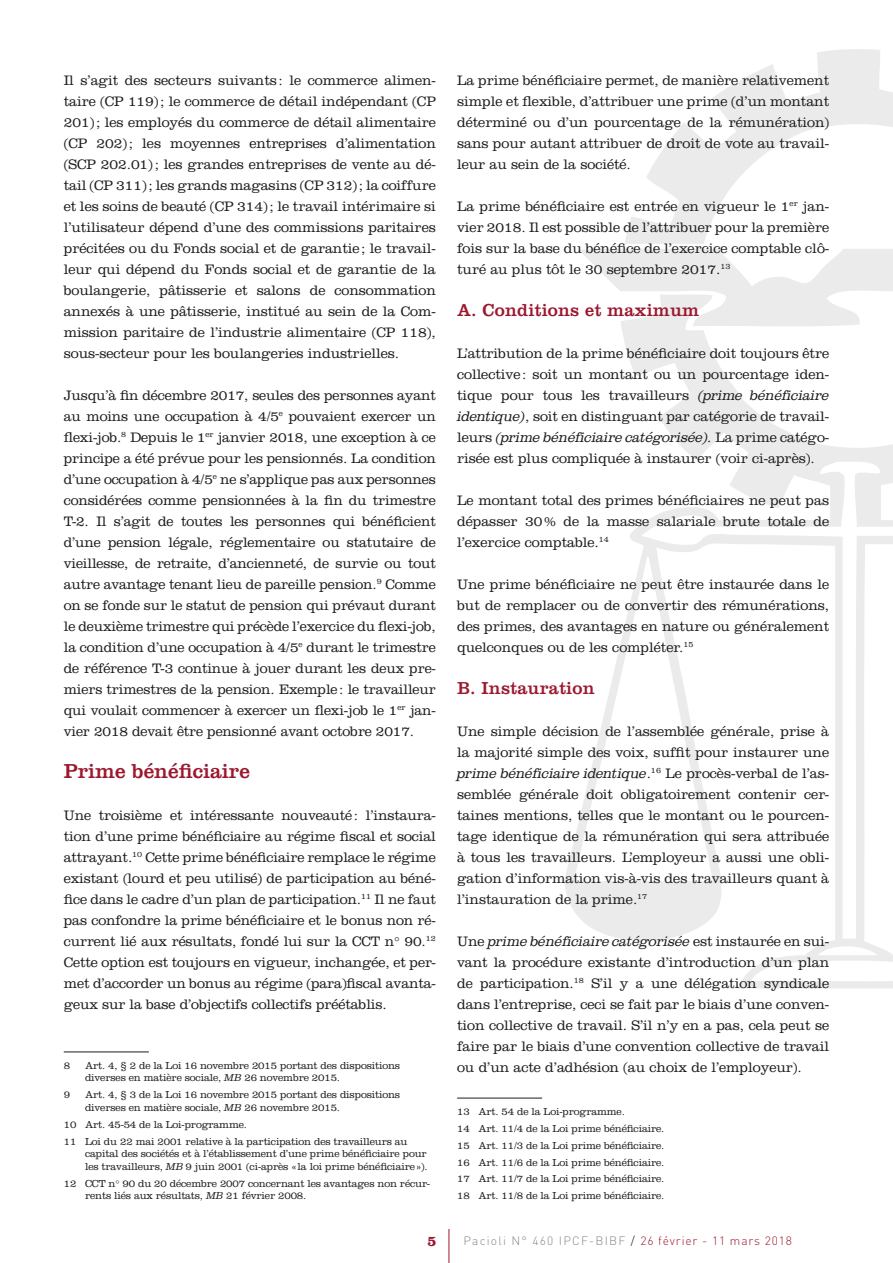
<style>
.page{position:relative;width:893px;height:1263px;background:#fff}
.page>*{position:absolute;margin:0;border:0;box-sizing:border-box;transform-origin:0 0}
.t1{font:21px "Clarendon LT Std";color:#9c182f}
.t2{font:18px "Clarendon LT Std";letter-spacing:.01em;color:#9c182f}
.t3{font:700 14.85px "Clarendon LT Std";color:#9c182f}
.t4{font:300 14.25px/21px "Clarendon LT Std";letter-spacing:-.005em;color:#1d1d1b;text-align:justify}
.t5{font:italic 300 14.25px "Clarendon Std";letter-spacing:-.005em;color:#1d1d1b}
.t6{font:300 12px "DIN";letter-spacing:.085em;color:#878787}
.t7{font:300 10.5px/16.8px "Clarendon LT Std";letter-spacing:-.015em;color:#1d1d1b}
.s1{font-family:"Clarendon Std";font-style:italic}
.s2{font-family:"Clarendon LT Std";font-style:normal}
.s3{color:#1d1d1b}
.s4{color:#9c182f}
</style>
<div class="page">
<svg style="left:565px;top:49px;width:328px;height:939px"></svg>
<hr style="left:449px;top:1229px;width:1px;height:34px;background:#9c182f">
<hr style="left:64px;top:1051px;width:85px;height:1px;background:#1d1d1b">
<hr style="left:457px;top:1098px;width:85px;height:1px;background:#1d1d1b">
<p class="t4" style="left:64px;top:70px;width:374px">Il s’agit des secteurs suivants: le commerce alimen&shy;taire (CP 119); le commerce de détail indépendant (CP 201); les employés du commerce de détail alimentaire (CP 202); les moyennes entreprises d’alimentation (SCP 202.01); les grandes entreprises de vente au dé&shy;tail (CP 311); les grands magasins (CP 312); la coiffure et les soins de beauté (CP 314); le travail intérimaire si l’utilisateur dépend d’une des commissions paritaires précitées ou du Fonds social et de garantie; le travail&shy;leur qui dépend du Fonds social et de garantie de la boulangerie, pâtisserie et salons de consommation annexés à une pâtisserie, institué au sein de la Com&shy;mission paritaire de l’industrie alimentaire (CP 118), sous-secteur pour les boulangeries industrielles.</p>
<p class="t4" style="left:64px;top:385px;width:374px">Jusqu’à fin décembre 2017, seules des personnes ayant au moins une occupation à 4/5<sup>e</sup> pouvaient exercer un flexi-job.<sup>8</sup> Depuis le 1<sup>er</sup> janvier 2018, une exception à ce principe a été prévue pour les pensionnés. La condition d’une occupation à 4/5<sup>e</sup> ne s’applique pas aux personnes considérées comme pensionnées à la fin du trimestre T-2. Il s’agit de toutes les personnes qui bénéficient d’une pension légale, réglementaire ou statutaire de vieillesse, de retraite, d’ancienneté, de survie ou tout autre avantage tenant lieu de pareille pension.<sup>9</sup> Comme on se fonde sur le statut de pension qui prévaut durant le deuxième trimestre qui précède l’exercice du flexi-job, la condition d’une occupation à 4/5<sup>e</sup> durant le trimestre de référence T-3 continue à jouer durant les deux pre&shy;miers trimestres de la pension. Exemple: le travailleur qui voulait commencer à exercer un flexi-job le 1<sup>er</sup> jan&shy;vier 2018 devait être pensionné avant octobre 2017.</p>
<h1 class="t1" style="left:64px;top:759px;width:188px">Prime bénéficiaire</h1>
<p class="t4" style="left:64px;top:805px;width:374px">Une troisième et intéressante nouveauté: l’instaura&shy;tion d’une prime bénéficiaire au régime fiscal et social attrayant.<sup>10</sup> Cette prime bénéficiaire remplace le régime existant (lourd et peu utilisé) de participation au béné&shy;fice dans le cadre d’un plan de participation.<sup>11</sup> Il ne faut pas confondre la prime bénéficiaire et le bonus non ré&shy;current lié aux résultats, fondé lui sur la CCT n° 90.<sup>12<br></sup>Cette option est toujours en vigueur, inchangée, et per&shy;met d’accorder un bonus au régime (para)fiscal avanta&shy;geux sur la base d’objectifs collectifs préétablis.</p>
<p class="t7" style="left:64px;top:1057px;width:8px">8</p>
<p class="t7" style="left:85px;top:1059px;width:317px;line-height:12.6px">Art. 4, § 2 de la Loi 16 novembre 2015 portant des dispositions diverses en matière sociale, <span class="s1">MB</span> 26 novembre 2015.</p>
<p class="t7" style="left:64px;top:1086px;width:8px">9</p>
<p class="t7" style="left:85px;top:1088px;width:317px;line-height:12.6px">Art. 4, § 3 de la Loi 16 novembre 2015 portant des dispositions diverses en matière sociale, <span class="s1">MB</span> 26 novembre 2015.</p>
<p class="t7" style="left:64px;top:1116px;width:345px">10 Art. 45-54 de la Loi-programme.<br>11 Loi du 22 mai 2001 relative à la participation des travailleurs au</p>
<p class="t7" style="left:85px;top:1147px;width:344px;line-height:12.6px">capital des sociétés et à l’établissement d’une prime bénéficiaire pour les travailleurs, <span class="s1">MB</span> 9 juin 2001 (ci-après «la loi prime bénéficiaire»).</p>
<p class="t7" style="left:85px;top:1177px;width:346px;line-height:12.6px;text-indent:-21px">12 CCT n° 90 du 20 décembre 2007 concernant les avantages non récur&shy;rents liés aux résultats, <span class="s1">MB</span> 21 février 2008.</p>
<p class="t4" style="left:457px;top:70px;width:374px">La prime bénéficiaire permet, de manière relativement simple et flexible, d’attribuer une prime (d’un montant déterminé ou d’un pourcentage de la rémunération) sans pour autant attribuer de droit de vote au travail&shy;leur au sein de la société.</p>
<p class="t4" style="left:457px;top:196px;width:374px">La prime bénéficiaire est entrée en vigueur le 1<sup>er</sup> jan&shy;vier 2018. Il est possible de l’attribuer pour la première fois sur la base du bénéfice de l’exercice comptable clô&shy;turé au plus tôt le 30 septembre 2017.<sup>13</sup></p>
<p class="t2" style="left:457px;top:299px;width:244px">A. Conditions et maximum</p>
<p class="t4" style="left:457px;top:343px;width:374px">L’attribution de la prime bénéficiaire doit toujours être collective: soit un montant ou un pourcentage iden&shy;tique pour tous les travailleurs <span class="s1">(prime bénéficiaire identique)</span>, soit en distinguant par catégorie de travail-</p>
<p class="t5" style="left:457px;top:429px;width:374px"><span class="s2">leurs</span> (prime bénéficiaire catégorisée). <span class="s2">La prime catégo-</span></p>
<p class="t4" style="left:457px;top:448px;width:359px">risée est plus compliquée à instaurer (voir ci-après).</p>
<p class="t4" style="left:457px;top:490px;width:374px">Le montant total des primes bénéficiaires ne peut pas dépasser 30% de la masse salariale brute totale de l’exercice comptable.<sup>14</sup></p>
<p class="t4" style="left:457px;top:574px;width:374px">Une prime bénéficiaire ne peut être instaurée dans le but de remplacer ou de convertir des rémunérations, des primes, des avantages en nature ou généralement quelconques ou de les compléter.<sup>15</sup></p>
<p class="t2" style="left:457px;top:677px;width:139px">B. Instauration</p>
<p class="t4" style="left:457px;top:721px;width:374px">Une simple décision de l’assemblée générale, prise à la majorité simple des voix, suffit pour instaurer une</p>
<p class="t5" style="left:457px;top:765px;width:374px">prime bénéficiaire identique<span class="s2">.</span><sup>16</sup> <span class="s2">Le procès-verbal de l’as-</span></p>
<p class="t4" style="left:457px;top:784px;width:374px">semblée générale doit obligatoirement contenir cer&shy;taines mentions, telles que le montant ou le pourcen&shy;tage identique de la rémunération qui sera attribuée à tous les travailleurs. L’employeur a aussi une obli&shy;gation d’information vis-à-vis des travailleurs quant à l’instauration de la prime.<sup>17</sup></p>
<p class="t5" style="left:457px;top:933px;width:374px"><span class="s2">Une</span> prime bénéficiaire catégorisée <span class="s2">est instaurée en sui-</span></p>
<p class="t4" style="left:457px;top:952px;width:374px">vant la procédure existante d’introduction d’un plan de participation.<sup>18</sup> S’il y a une délégation syndicale dans l’entreprise, ceci se fait par le biais d’une conven&shy;tion collective de travail. S’il n’y en a pas, cela peut se faire par le biais d’une convention collective de travail ou d’un acte d’adhésion (au choix de l’employeur).</p>
<p class="t7" style="left:457px;top:1103px;width:209px">13 Art. 54 de la Loi-programme.<br>14 Art. 11/4 de la Loi prime bénéficiaire.<br>15 Art. 11/3 de la Loi prime bénéficiaire.<br>16 Art. 11/6 de la Loi prime bénéficiaire.<br>17 Art. 11/7 de la Loi prime bénéficiaire.<br>18 Art. 11/8 de la Loi prime bénéficiaire.</p>
<p class="t3" style="left:427px;top:1232px;width:11px">5</p>
<p class="t6" style="left:463px;top:1233px;width:330px">Pacioli N° 460 IPCF-BIBF <span class="s3">/</span> <span class="s4">26 février - 11 mars 2018</span></p>
</div>
